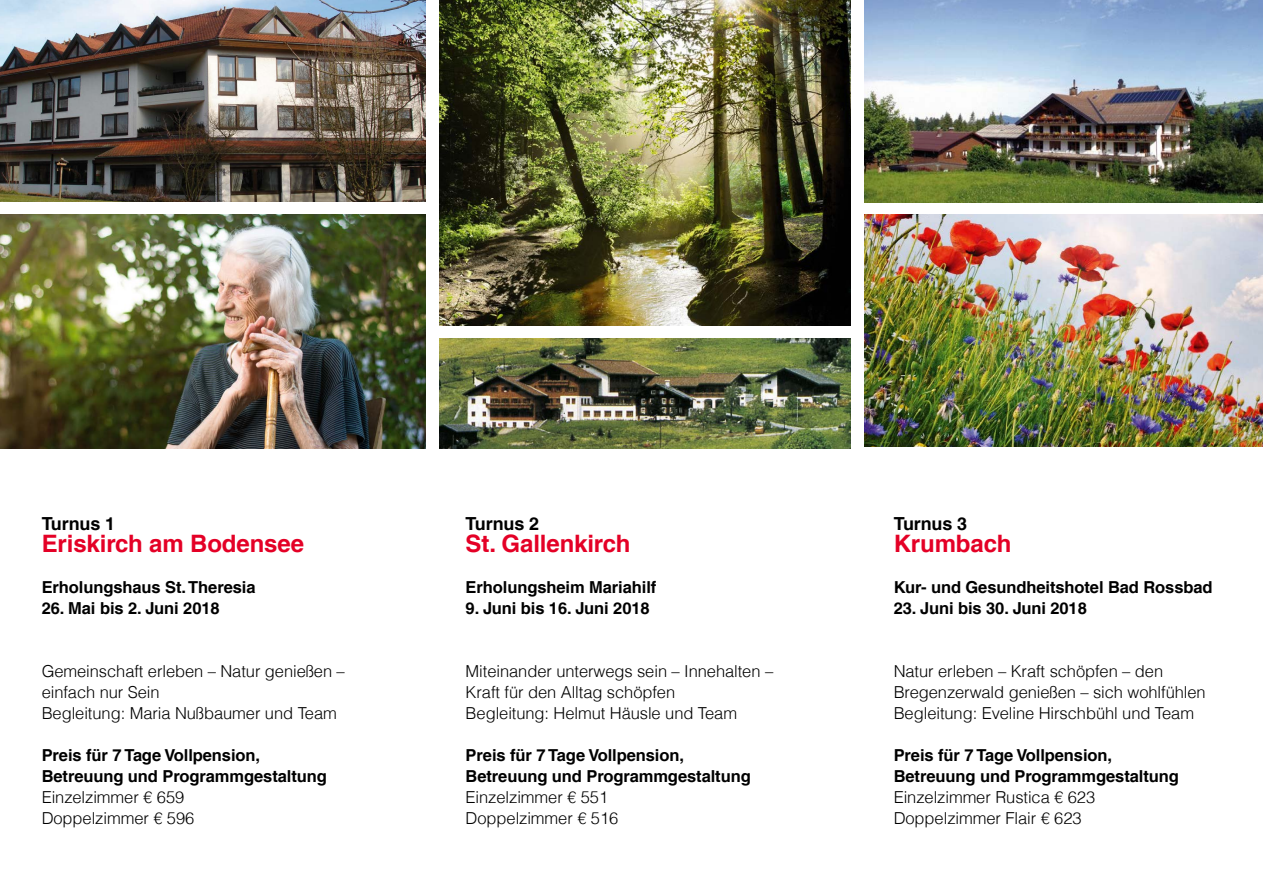
<style>
.page{position:relative;width:1263px;height:893px;background:#fff}
.page>*{position:absolute;margin:0;border:0;box-sizing:border-box;transform-origin:0 0}
.t1{font:700 24px "Helvetica LT Com";letter-spacing:-.005em;color:#e40026}
.t2{font:700 18px "Helvetica LT Com";letter-spacing:-.005em;color:#000}
.t3{font:300 16.5px/21px "Helvetica LT Com";letter-spacing:-.005em;color:#000}
.t4{font:700 16.5px/21px "Helvetica LT Com";letter-spacing:-.005em;color:#000}
.t5{font:300 16.5px/21px "Helveticafor Caritas";letter-spacing:-.005em;color:#000}
.t6{font:700 16.5px/21px "Helveticafor Caritas";letter-spacing:-.005em;color:#000}
</style>
<div class="page">
<img style="left:439px;top:0;width:411px;height:325px">
<img style="left:864px;top:0;width:399px;height:202px">
<img style="left:864px;top:215px;width:399px;height:231px">
<img style="left:439px;top:338px;width:411px;height:111px">
<img style="left:0;top:0;width:425px;height:202px">
<img style="left:0;top:215px;width:425px;height:234px">
<p class="t2" style="left:42px;top:512px;width:75px">Turnus 1</p>
<h1 class="t1" style="left:42px;top:529px;width:264px">Eriskirch am Bodensee</h1>
<p class="t4" style="left:42px;top:577px;width:215px">Erholungshaus St. Theresia</p>
<p class="t4" style="left:42px;top:598px;width:180px">26. Mai bis 2. Juni 2018</p>
<p class="t5" style="left:42px;top:660px;width:305px">Gemeinschaft erleben – Natur genießen – einfach nur Sein<br>Begleitung: Maria Nußbaumer und Team</p>
<p class="t6" style="left:42px;top:745px;width:287px">Preis für 7 Tage Vollpension,<br>Betreuung und Programmgestaltung</p>
<p class="t5" style="left:42px;top:786px;width:154px">Einzelzimmer € 659<br>Doppelzimmer € 596</p>
<p class="t2" style="left:466px;top:512px;width:75px">Turnus 2</p>
<h1 class="t1" style="left:466px;top:529px;width:166px">St. Gallenkirch</h1>
<p class="t4" style="left:466px;top:577px;width:192px">Erholungsheim Mariahilf</p>
<p class="t4" style="left:466px;top:598px;width:186px">9. Juni bis 16. Juni 2018</p>
<p class="t3" style="left:466px;top:660px;width:309px">Miteinander unterwegs sein – Innehalten –<br>Kraft für den Alltag schöpfen<br>Begleitung: Helmut Häusle und Team</p>
<p class="t4" style="left:466px;top:745px;width:287px">Preis für 7 Tage Vollpension,<br>Betreuung und Programmgestaltung</p>
<p class="t3" style="left:466px;top:786px;width:154px">Einzelzimmer € 551<br>Doppelzimmer € 516</p>
<p class="t2" style="left:894px;top:512px;width:75px">Turnus 3</p>
<h1 class="t1" style="left:894px;top:529px;width:119px">Krumbach</h1>
<p class="t4" style="left:894px;top:577px;width:320px">Kur- und Gesundheitshotel Bad Rossbad</p>
<p class="t4" style="left:894px;top:598px;width:195px">23. Juni bis 30. Juni 2018</p>
<p class="t3" style="left:894px;top:660px;width:313px">Natur erleben – Kraft schöpfen – den<br>Bregenzerwald genießen – sich wohlfühlen<br>Begleitung: Eveline Hirschbühl und Team</p>
<p class="t4" style="left:894px;top:745px;width:287px">Preis für 7 Tage Vollpension,<br>Betreuung und Programmgestaltung</p>
<p class="t3" style="left:894px;top:786px;width:203px">Einzelzimmer Rustica € 623<br>Doppelzimmer Flair € 623</p>
</div>
